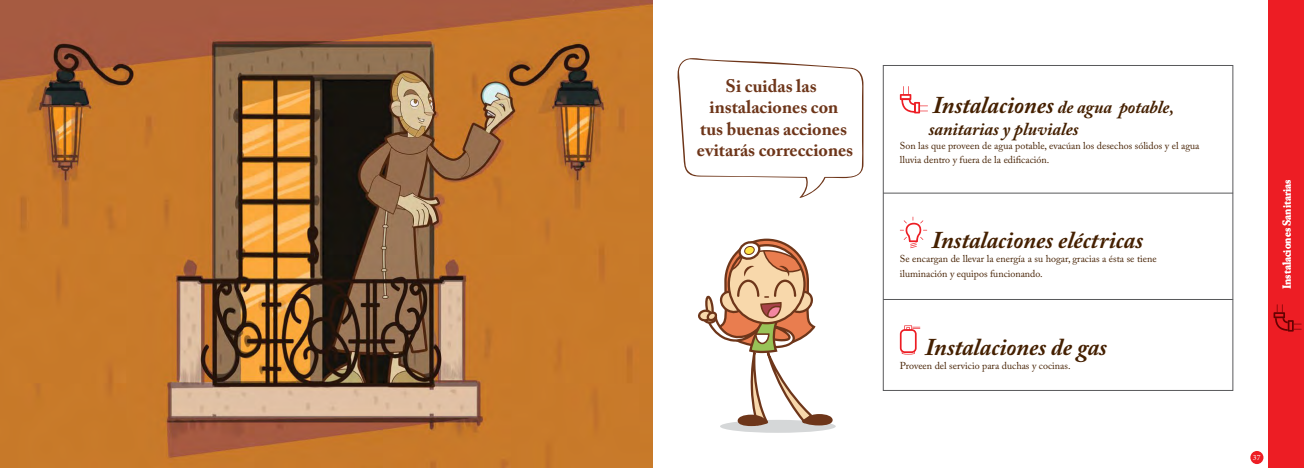
<style>
.page{position:relative;width:1304px;height:468px;background:#fff}
.page>*{position:absolute;margin:0;border:0;box-sizing:border-box;transform-origin:0 0}
.t1{font:italic 700 24px "Adobe Caslon Pro";color:#452000}
.t2{font:700 18px/21.3px "Adobe Caslon Pro";color:#6e361a;text-align:center}
.t3{font:italic 700 18px/21.3px "Adobe Caslon Pro";color:#452000}
.t4{font:700 11px "Adobe Caslon Pro";color:#fff}
.t5{font:10px/14.2px "Adobe Caslon Pro";color:#452000}
.t6{font:8px "Minion Pro";color:#fff}
.s1{font-size:24px}
</style>
<div class="page">
<div style="left:1250px;top:451px;width:13px;height:13px;background:#ed1d24;border-radius:50%"></div>
<div style="left:1269px;top:0;width:35px;height:468px;background:#ed1d24"></div>
<svg style="left:1273px;top:304px;width:29px;height:27px"></svg>
<div style="left:883px;top:65px;width:350px;height:325px;border:1px solid #58595b"></div>
<hr style="left:883px;top:193px;width:350px;height:1px;background:#58595b">
<hr style="left:883px;top:299px;width:350px;height:1px;background:#58595b">
<svg style="left:900px;top:217px;width:27px;height:31px"></svg>
<svg style="left:900px;top:325px;width:20px;height:29px"></svg>
<svg style="left:900px;top:86px;width:28px;height:27px"></svg>
<svg style="left:677px;top:58px;width:187px;height:140px"></svg>
<div style="left:720px;top:420px;width:116px;height:13px;background:#d5d7d8;border-radius:50%"></div>
<svg style="left:699px;top:238px;width:134px;height:189px"></svg>
<img style="left:0;top:0;width:652px;height:468px">
<h2 class="t2" style="left:697px;top:75px;width:158px">Si cuidas las instalaciones con tus buenas acciones evitarás correcciones</h2>
<h2 class="t3" style="left:929px;top:97px;width:247px"><span class="s1">Instalaciones</span> de agua potable, sanitarias y pluviales</h2>
<p class="t5" style="left:900px;top:138px;width:301px">Son las que proveen de agua potable, evacúan los desechos sólidos y el agua lluvia dentro y fuera de la edificación.</p>
<h1 class="t1" style="left:932px;top:226px;width:213px">Instalaciones eléctricas</h1>
<p class="t5" style="left:900px;top:252px;width:258px">Se encargan de llevar la energía a su hogar, gracias a ésta se tiene iluminación y equipos funcionando.</p>
<h1 class="t1" style="left:925px;top:332px;width:184px">Instalaciones de gas</h1>
<p class="t5" style="left:900px;top:358px;width:172px">Proveen del servicio para duchas y cocinas.</p>
<p class="t4" style="left:1281px;top:289px;width:111px;rotate:-90deg">Instalaciones Sanitarias</p>
<p class="t6" style="left:1253px;top:452px;width:9px">37</p>
</div>
